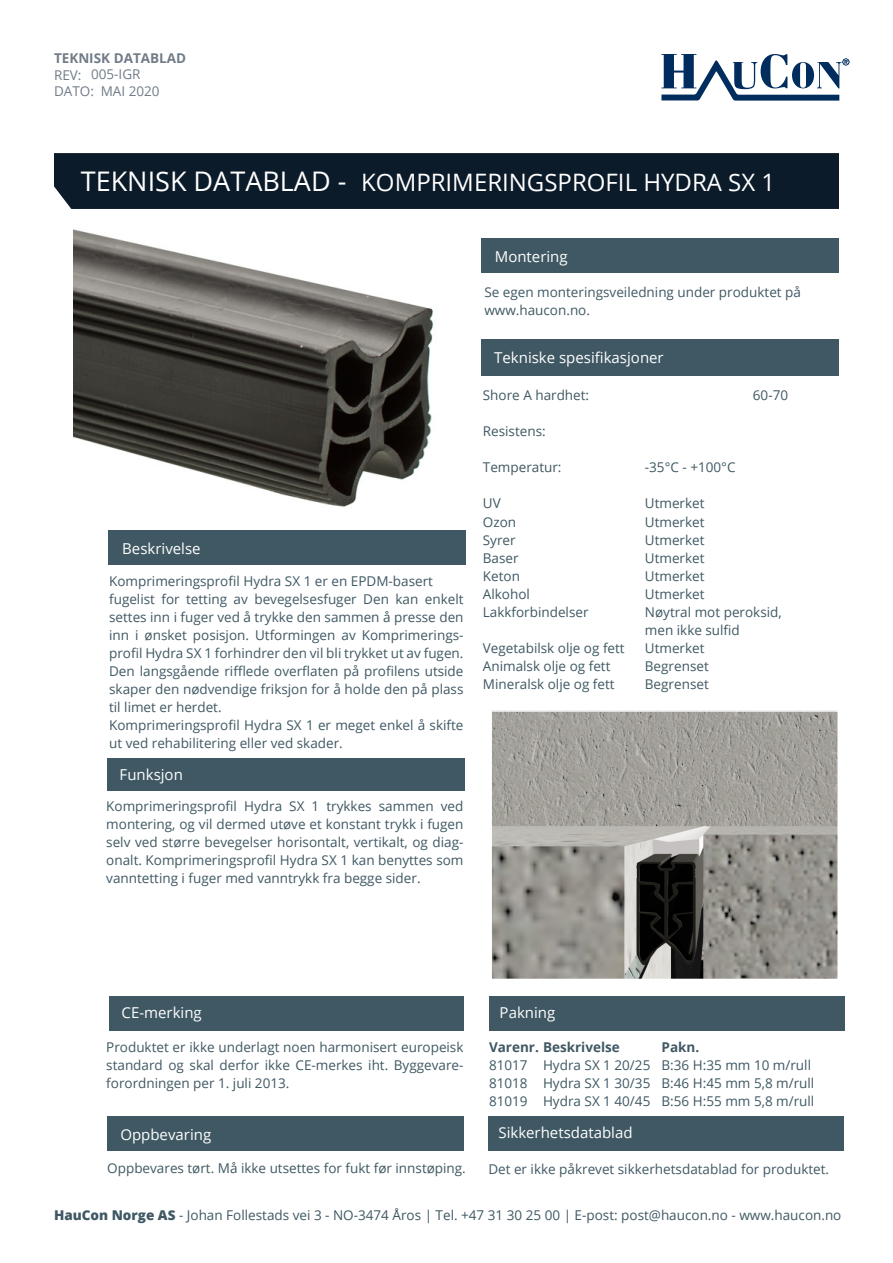
<style>
.page{position:relative;width:893px;height:1263px;background:#fff}
.page>*{position:absolute;margin:0;border:0;box-sizing:border-box;transform-origin:0 0}
.H2_Venstrestilt_-_Hv{font:27px "Open Sans";color:#fff}
.H2_Venstrestilt_-_Hv-2{font:24px "Open Sans";color:#fff}
.Brødtekst{font:15px "Open Sans";color:#fff}
.Skjema_Subheading_Ve{font:15px "Open Sans";color:#fff}
.Brødtekst-2{font:13.5px/18px "Open Sans";color:#3f5863;text-align:justify}
.Topp_venstrestilt{font:13.5px/16.2px "Open Sans";color:#717c88}
.Brødtekst-3{font:700 13.5px "Open Sans";color:#3f5863}
.t1{font:700 13.5px "Open Sans";color:#717c88}
.s1{font-weight:800}
</style>
<div class="page">
<svg style="left:661px;top:54px;width:188px;height:47px"></svg>
<div style="left:54px;top:153px;width:785px;height:56px;background:#0c1b2a"></div>
<div style="left:109px;top:996px;width:354px;height:34px;background:#3f5863"></div>
<div style="left:489px;top:996px;width:355px;height:34px;background:#3f5863"></div>
<div style="left:107px;top:1116px;width:356px;height:35px;background:#3f5863"></div>
<div style="left:488px;top:1116px;width:355px;height:35px;background:#3f5863"></div>
<div style="left:481px;top:239px;width:358px;height:34px;background:#3f5863"></div>
<div style="left:107px;top:759px;width:358px;height:32px;background:#3f5863"></div>
<div style="left:109px;top:530px;width:357px;height:34px;background:#3f5863"></div>
<div style="left:481px;top:340px;width:358px;height:36px;background:#3f5863"></div>
<img style="left:493px;top:713px;width:343px;height:264px">
<div style="left:490px;top:710px;width:349px;height:270px;border:2px solid #fff"></div>
<img style="left:74px;top:229px;width:360px;height:278px">
<p class="t1" style="left:54px;top:49px;width:134px">TEKNISK DATABLAD</p>
<p class="Topp_venstrestilt" style="left:54px;top:66px;width:41px">REV:<br>DATO:</p>
<p class="Topp_venstrestilt" style="left:91px;top:66px;width:51px">005-IGR</p>
<p class="Topp_venstrestilt" style="left:101px;top:82px;width:60px">MAI 2020</p>
<p class="H2_Venstrestilt_-_Hv" style="left:81px;top:162px;width:267px">TEKNISK DATABLAD -</p>
<p class="H2_Venstrestilt_-_Hv-2" style="left:361px;top:165px;width:416px">KOMPRIMERINGSPROFIL HYDRA SX 1</p>
<p class="Skjema_Subheading_Ve" style="left:495px;top:246px;width:74px">Montering</p>
<p class="Skjema_Subheading_Ve" style="left:122px;top:538px;width:80px">Beskrivelse</p>
<p class="Brødtekst-2" style="left:109px;top:572px;width:325px">Komprimeringsprofil Hydra SX 1 er en EPDM-basert</p>
<p class="Brødtekst-2" style="left:109px;top:590px;width:356px">fugelist for tetting av bevegelsesfuger Den kan enkelt settes inn i fuger ved å trykke den sammen å presse den inn i ønsket posisjon. Utformingen av Komprimerings&shy;profil Hydra SX 1 forhindrer den vil bli trykket ut av fugen.<br>Den langsgående rifflede overflaten på profilens utside skaper den nødvendige friksjon for å holde den på plass til limet er herdet.</p>
<p class="Brødtekst-2" style="left:109px;top:716px;width:356px">Komprimeringsprofil Hydra SX 1 er meget enkel å skifte ut ved rehabilitering eller ved skader.</p>
<p class="Skjema_Subheading_Ve" style="left:120px;top:764px;width:65px">Funksjon</p>
<p class="Brødtekst-2" style="left:106px;top:797px;width:359px">Komprimeringsprofil Hydra SX 1 trykkes sammen ved montering, og vil dermed utøve et konstant trykk i fugen selv ved større bevegelser horisontalt, vertikalt, og diag&shy;onalt. Komprimeringsprofil Hydra SX 1 kan benyttes som vanntetting i fuger med vanntrykk fra begge sider.</p>
<p class="Brødtekst-2" style="left:484px;top:283px;width:318px">Se egen monteringsveiledning under produktet på</p>
<p class="Brødtekst-2" style="left:484px;top:301px;width:107px">www.haucon.no.</p>
<p class="Brødtekst" style="left:494px;top:348px;width:171px">Tekniske spesifikasjoner</p>
<p class="Brødtekst-2" style="left:483px;top:386px;width:108px">Shore A hardhet:</p>
<p class="Brødtekst-2" style="left:753px;top:386px;width:37px">60-70</p>
<p class="Brødtekst-2" style="left:483px;top:422px;width:64px">Resistens:</p>
<p class="Brødtekst-2" style="left:483px;top:458px;width:80px">Temperatur:</p>
<p class="Brødtekst-2" style="left:645px;top:458px;width:92px">-35°C - +100°C</p>
<p class="Brødtekst-2" style="left:483px;top:494px;width:19px">UV</p>
<p class="Brødtekst-2" style="left:645px;top:494px;width:61px">Utmerket</p>
<p class="Brødtekst-2" style="left:483px;top:512px;width:35px">Ozon</p>
<p class="Brødtekst-2" style="left:645px;top:512px;width:61px">Utmerket</p>
<p class="Brødtekst-2" style="left:483px;top:530px;width:34px">Syrer</p>
<p class="Brødtekst-2" style="left:645px;top:530px;width:61px">Utmerket</p>
<p class="Brødtekst-2" style="left:483px;top:548px;width:37px">Baser</p>
<p class="Brødtekst-2" style="left:645px;top:548px;width:61px">Utmerket</p>
<p class="Brødtekst-2" style="left:483px;top:566px;width:39px">Keton</p>
<p class="Brødtekst-2" style="left:645px;top:566px;width:61px">Utmerket</p>
<p class="Brødtekst-2" style="left:483px;top:584px;width:49px">Alkohol</p>
<p class="Brødtekst-2" style="left:645px;top:584px;width:61px">Utmerket</p>
<p class="Brødtekst-2" style="left:483px;top:602px;width:107px">Lakkforbindelser</p>
<p class="Brødtekst-2" style="left:645px;top:602px;width:138px">Nøytral mot peroksid,</p>
<p class="Brødtekst-2" style="left:645px;top:620px;width:97px">men ikke sulfid</p>
<p class="Brødtekst-2" style="left:483px;top:638px;width:143px">Vegetabilsk olje og fett</p>
<p class="Brødtekst-2" style="left:645px;top:638px;width:61px">Utmerket</p>
<p class="Brødtekst-2" style="left:483px;top:656px;width:129px">Animalsk olje og fett</p>
<p class="Brødtekst-2" style="left:645px;top:656px;width:65px">Begrenset</p>
<p class="Brødtekst-2" style="left:483px;top:674px;width:133px">Mineralsk olje og fett</p>
<p class="Brødtekst-2" style="left:645px;top:674px;width:65px">Begrenset</p>
<p class="Brødtekst" style="left:122px;top:1002px;width:82px">CE-merking</p>
<p class="Brødtekst" style="left:500px;top:1003px;width:57px">Pakning</p>
<p class="Brødtekst-2" style="left:106px;top:1038px;width:359px">Produktet er ikke underlagt noen harmonisert europeisk standard og skal derfor ikke CE-merkes iht. Byggevare&shy;forordningen per 1. juli 2013.</p>
<p class="Brødtekst-3" style="left:489px;top:1038px;width:132px">Varenr. Beskrivelse</p>
<p class="Brødtekst-3" style="left:662px;top:1038px;width:39px">Pakn.</p>
<p class="Brødtekst-2" style="left:489px;top:1056px;width:324px">81017 Hydra SX 1 20/25 B:36 H:35 mm 10 m/rull</p>
<p class="Brødtekst-2" style="left:489px;top:1074px;width:327px">81018 Hydra SX 1 30/35 B:46 H:45 mm 5,8 m/rull</p>
<p class="Brødtekst-2" style="left:489px;top:1092px;width:327px">81019 Hydra SX 1 40/45 B:56 H:55 mm 5,8 m/rull</p>
<p class="Brødtekst" style="left:120px;top:1124px;width:92px">Oppbevaring</p>
<p class="Brødtekst" style="left:498px;top:1122px;width:136px">Sikkerhetsdatablad</p>
<p class="Brødtekst-2" style="left:107px;top:1158px;width:360px">Oppbevares tørt. Må ikke utsettes for fukt før innstøping.</p>
<p class="Brødtekst-2" style="left:488px;top:1160px;width:342px">Det er ikke påkrevet sikkerhetsdatablad for produktet.</p>
<p class="Brødtekst-2" style="left:54px;top:1206px;width:789px"><span class="s1">HauCon Norge AS</span> - Johan Follestads vei 3 - NO-3474 Åros | Tel. +47 31 30 25 00 | E-post: post@haucon.no - www.haucon.no</p>
</div>
